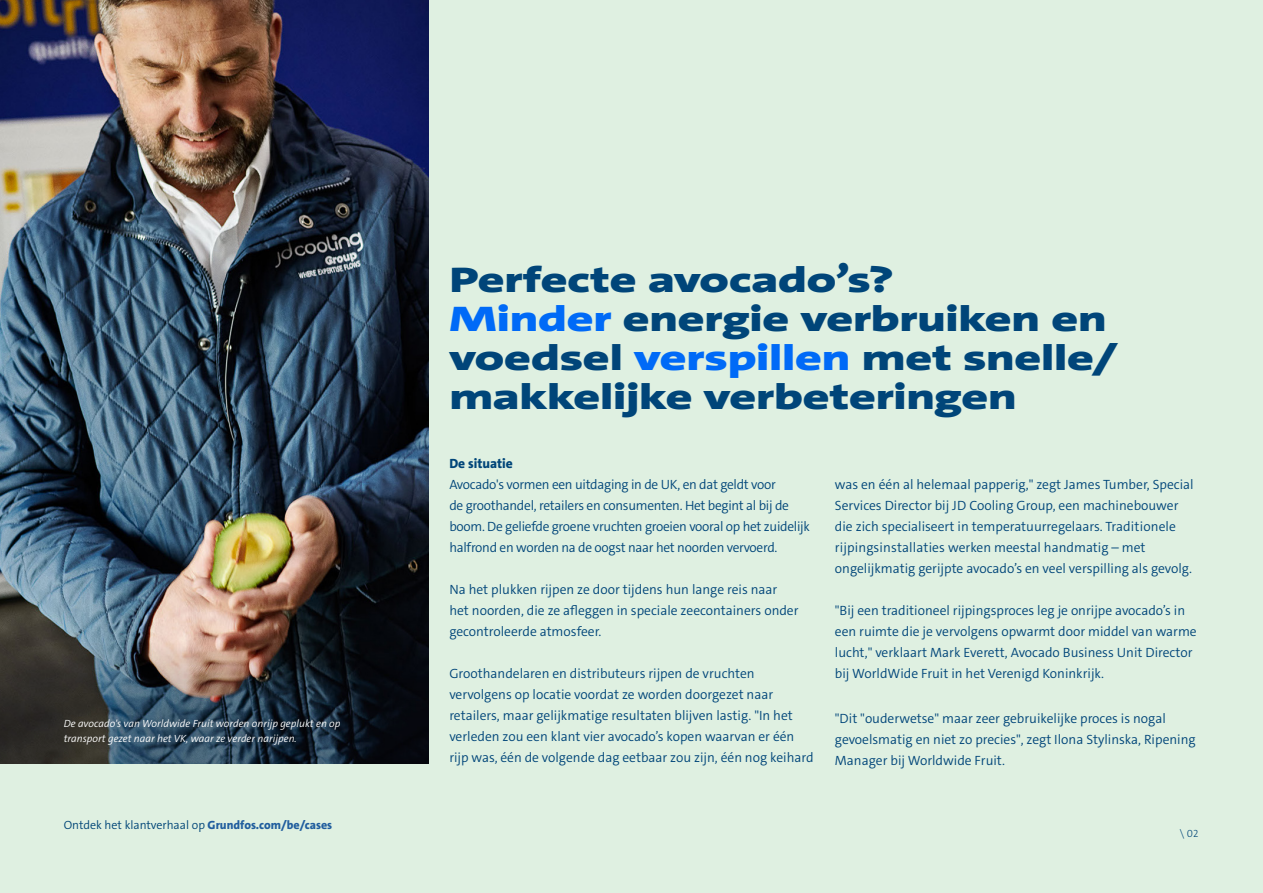
<style>
.page{position:relative;width:1263px;height:893px;background:#dff0e1}
.page>*{position:absolute;margin:0;border:0;box-sizing:border-box;transform-origin:0 0}
.t1{font:900 36px/39px "Grundfos The Sans Extd";letter-spacing:-.005em;color:#004579}
.t2{font:300 13.5px/21px "Grundfos The Sans";color:#004579}
.t3{font:300 13.5px/21px "Grundfos The Sans";letter-spacing:-.02em;color:#004579}
.t4{font:800 13.5px "Grundfos The Sans";color:#004579}
.t5{font:300 12px "Grundfos The Sans";color:#004577}
.t6{font:italic 300 10.5px/15px "Grundfos The Sans";color:#fff}
.t7{font:300 10.5px "Grundfos The Sans";color:#004577}
.s1{font-weight:800;color:#215e9e}
.s2{color:#006af7}
</style>
<div class="page">
<img style="left:0;top:0;width:428px;height:557px">
<img style="left:0;top:557px;width:428px;height:207px">
<p class="t6" style="left:64px;top:716px;width:278px">De avocado's van Worldwide Fruit worden onrijp geplukt en op transport gezet naar het VK, waar ze verder narijpen.</p>
<p class="t5" style="left:64px;top:817px;width:270px">Ontdek het klantverhaal op <span class="s1">Grundfos.com/be/cases</span></p>
<h1 class="t1" style="left:449px;top:261px;width:670px">Perfecte avocado’s?<br><span class="s2">Minder</span> energie verbruiken en voedsel <span class="s2">verspillen</span> met snelle/ makkelijke verbeteringen</h1>
<p class="t4" style="left:449px;top:455px;width:65px">De situatie</p>
<p class="t3" style="left:449px;top:474px;width:362px">Avocado's vormen een uitdaging in de UK, en dat geldt voor<br>de groothandel, retailers en consumenten. Het begint al bij de boom. De geliefde groene vruchten groeien vooral op het zuidelijk halfrond en worden na de oogst naar het noorden vervoerd.</p>
<p class="t2" style="left:449px;top:579px;width:351px">Na het plukken rijpen ze door tijdens hun lange reis naar het noorden, die ze afleggen in speciale zeecontainers onder gecontroleerde atmosfeer.</p>
<p class="t2" style="left:449px;top:663px;width:366px">Groothandelaren en distributeurs rijpen de vruchten vervolgens op locatie voordat ze worden doorgezet naar retailers, maar gelijkmatige resultaten blijven lastig. "In het verleden zou een klant vier avocado’s kopen waarvan er één rijp was, één de volgende dag eetbaar zou zijn, één nog keihard</p>
<p class="t2" style="left:835px;top:474px;width:360px">was en één al helemaal papperig," zegt James Tumber, Special Services Director bij JD Cooling Group, een machinebouwer die zich specialiseert in temperatuurregelaars. Traditionele rijpingsinstallaties werken meestal handmatig – met ongelijkmatig gerijpte avocado’s en veel verspilling als gevolg.</p>
<p class="t2" style="left:835px;top:600px;width:363px">"Bij een traditioneel rijpingsproces leg je onrijpe avocado’s in een ruimte die je vervolgens opwarmt door middel van warme lucht," verklaart Mark Everett, Avocado Business Unit Director bij WorldWide Fruit in het Verenigd Koninkrijk.</p>
<p class="t2" style="left:835px;top:708px;width:362px">"Dit "ouderwetse" maar zeer gebruikelijke proces is nogal gevoelsmatig en niet zo precies", zegt Ilona Stylinska, Ripening<br>Manager bij Worldwide Fruit.</p>
<p class="t7" style="left:1180px;top:827px;width:20px">\ 02</p>
</div>
